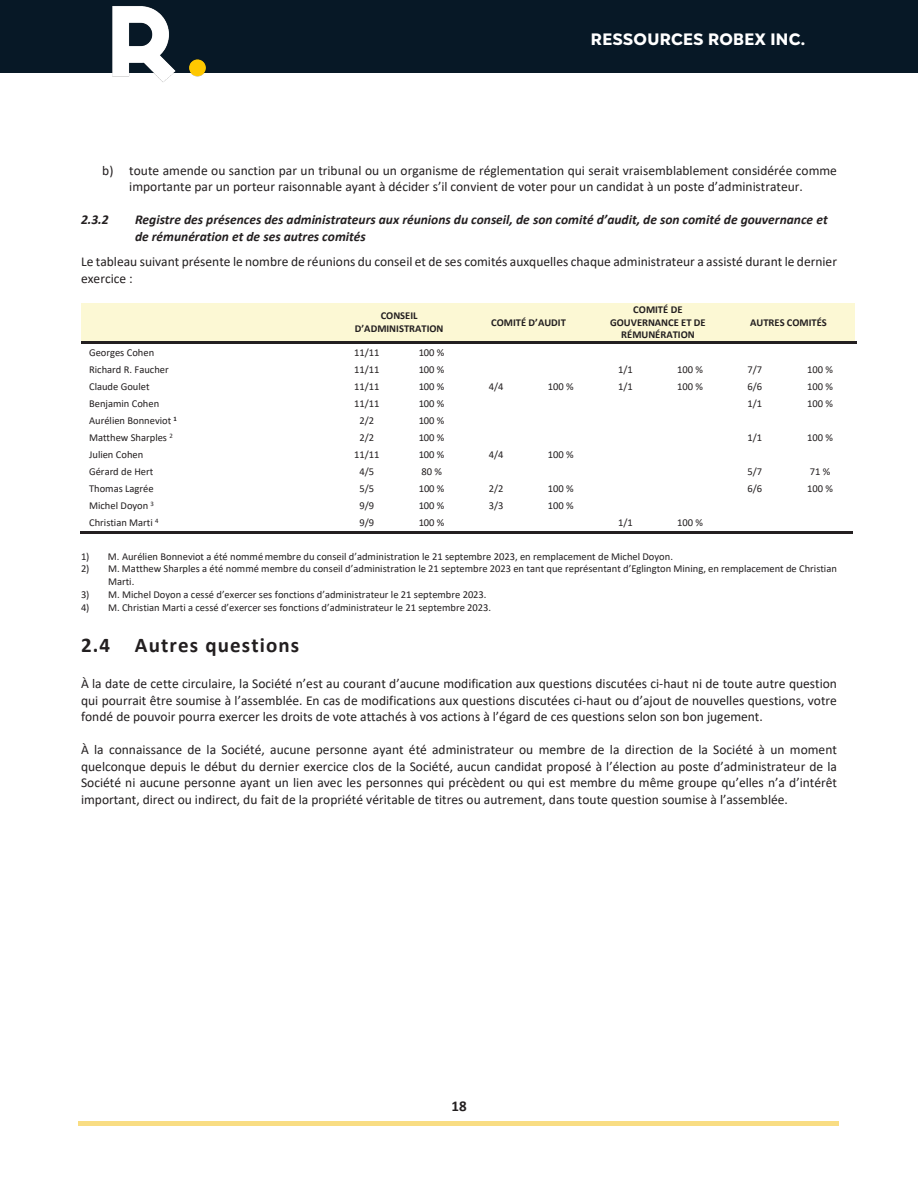
<style>
.page{position:relative;width:918px;height:1188px;background:#fff}
.page>*{position:absolute;margin:0;border:0;box-sizing:border-box;transform-origin:0 0}
.t1{font:700 21px "Calibri";letter-spacing:.055em;color:#231f20}
.t2{font:800 16.5px "Gogh";letter-spacing:.02em;color:#fff}
.t3{font:700 15px "Calibri";color:#231f20}
.t4{font:13.5px/16.5px "Calibri";color:#231f20;text-align:justify}
.t5{font:italic 700 13.5px/16.5px "Calibri";color:#231f20}
.t6{font:10.5px/12.9px "Calibri";color:#231f20}
.t7{font:700 10.5px/12.8px "Calibri";color:#231f20;text-align:center}
</style>
<div class="page">
<div style="left:79px;top:1121px;width:760px;height:5px;background:#f9dd83"></div>
<div style="left:81px;top:303px;width:254px;height:38px;background:#fcf8d4"></div>
<div style="left:335px;top:303px;width:129px;height:38px;background:#fcf8d4"></div>
<div style="left:464px;top:303px;width:129px;height:38px;background:#fcf8d4"></div>
<div style="left:593px;top:303px;width:130px;height:38px;background:#fcf8d4"></div>
<div style="left:723px;top:303px;width:132px;height:38px;background:#fcf8d4"></div>
<hr style="left:81px;top:341px;width:254px;height:3px;background:#231f20">
<hr style="left:337px;top:341px;width:62px;height:3px;background:#231f20">
<hr style="left:402px;top:341px;width:62px;height:3px;background:#231f20">
<hr style="left:466px;top:341px;width:63px;height:3px;background:#231f20">
<hr style="left:531px;top:341px;width:62px;height:3px;background:#231f20">
<hr style="left:596px;top:341px;width:62px;height:3px;background:#231f20">
<hr style="left:660px;top:341px;width:63px;height:3px;background:#231f20">
<hr style="left:725px;top:341px;width:62px;height:3px;background:#231f20">
<hr style="left:789px;top:341px;width:64px;height:3px;background:#231f20">
<hr style="left:80px;top:531px;width:255px;height:2px;background:#231f20">
<hr style="left:336px;top:531px;width:63px;height:2px;background:#231f20">
<hr style="left:400px;top:531px;width:64px;height:2px;background:#231f20">
<hr style="left:465px;top:531px;width:64px;height:2px;background:#231f20">
<hr style="left:530px;top:531px;width:63px;height:2px;background:#231f20">
<hr style="left:594px;top:531px;width:64px;height:2px;background:#231f20">
<hr style="left:659px;top:531px;width:64px;height:2px;background:#231f20">
<hr style="left:724px;top:531px;width:63px;height:2px;background:#231f20">
<hr style="left:788px;top:531px;width:65px;height:2px;background:#231f20">
<div style="left:0;top:0;width:918px;height:73px;background:#071826"></div>
<img style="left:112px;top:6px;width:94px;height:76px">
<p class="t2" style="left:591px;top:29px;width:216px">RESSOURCES ROBEX INC.</p>
<p class="t4" style="left:102px;top:162px;width:736px;text-align:center">b) toute amende ou sanction par un tribunal ou un organisme de réglementation qui serait vraisemblablement considérée comme importante par un porteur raisonnable ayant à décider s’il convient de voter pour un candidat à un poste d’administrateur.</p>
<p class="t5" style="left:81px;top:211px;width:29px">2.3.2</p>
<p class="t5" style="left:135px;top:211px;width:694px">Registre des présences des administrateurs aux réunions du conseil, de son comité d’audit, de son comité de gouvernance et de rémunération et de ses autres comités</p>
<p class="t4" style="left:81px;top:253px;width:758px">Le tableau suivant présente le nombre de réunions du conseil et de ses comités auxquelles chaque administrateur a assisté durant le dernier exercice :</p>
<p class="t7" style="left:355px;top:309px;width:90px">CONSEIL<br>D’ADMINISTRATION</p>
<p class="t7" style="left:491px;top:316px;width:76px">COMITÉ D’AUDIT</p>
<p class="t7" style="left:610px;top:303px;width:97px">COMITÉ DE<br>GOUVERNANCE ET DE<br>RÉMUNÉRATION</p>
<p class="t7" style="left:750px;top:316px;width:78px">AUTRES COMITÉS</p>
<p class="t6" style="left:89px;top:345px;width:67px">Georges Cohen</p>
<p class="t6" style="left:354px;top:345px;width:27px">11/11</p>
<p class="t6" style="left:419px;top:345px;width:27px">100 %</p>
<p class="t6" style="left:89px;top:362px;width:81px">Richard R. Faucher</p>
<p class="t6" style="left:354px;top:362px;width:27px">11/11</p>
<p class="t6" style="left:419px;top:362px;width:27px">100 %</p>
<p class="t6" style="left:618px;top:362px;width:16px">1/1</p>
<p class="t6" style="left:677px;top:362px;width:27px">100 %</p>
<p class="t6" style="left:747px;top:362px;width:16px">7/7</p>
<p class="t6" style="left:807px;top:362px;width:27px">100 %</p>
<p class="t6" style="left:89px;top:379px;width:62px">Claude Goulet</p>
<p class="t6" style="left:354px;top:379px;width:27px">11/11</p>
<p class="t6" style="left:419px;top:379px;width:27px">100 %</p>
<p class="t6" style="left:489px;top:379px;width:16px">4/4</p>
<p class="t6" style="left:548px;top:379px;width:27px">100 %</p>
<p class="t6" style="left:618px;top:379px;width:16px">1/1</p>
<p class="t6" style="left:677px;top:379px;width:27px">100 %</p>
<p class="t6" style="left:747px;top:379px;width:16px">6/6</p>
<p class="t6" style="left:807px;top:379px;width:27px">100 %</p>
<p class="t6" style="left:89px;top:397px;width:72px">Benjamin Cohen</p>
<p class="t6" style="left:354px;top:397px;width:27px">11/11</p>
<p class="t6" style="left:419px;top:397px;width:27px">100 %</p>
<p class="t6" style="left:747px;top:397px;width:16px">1/1</p>
<p class="t6" style="left:807px;top:397px;width:27px">100 %</p>
<p class="t6" style="left:89px;top:414px;width:89px">Aurélien Bonneviot <sup>1</sup></p>
<p class="t6" style="left:360px;top:414px;width:16px">2/2</p>
<p class="t6" style="left:419px;top:414px;width:27px">100 %</p>
<p class="t6" style="left:89px;top:431px;width:85px">Matthew Sharples <sup>2</sup></p>
<p class="t6" style="left:360px;top:431px;width:16px">2/2</p>
<p class="t6" style="left:419px;top:431px;width:27px">100 %</p>
<p class="t6" style="left:747px;top:431px;width:16px">1/1</p>
<p class="t6" style="left:807px;top:431px;width:27px">100 %</p>
<p class="t6" style="left:89px;top:448px;width:56px">Julien Cohen</p>
<p class="t6" style="left:354px;top:448px;width:27px">11/11</p>
<p class="t6" style="left:419px;top:448px;width:27px">100 %</p>
<p class="t6" style="left:489px;top:448px;width:16px">4/4</p>
<p class="t6" style="left:548px;top:448px;width:27px">100 %</p>
<p class="t6" style="left:89px;top:465px;width:66px">Gérard de Hert</p>
<p class="t6" style="left:360px;top:465px;width:16px">4/5</p>
<p class="t6" style="left:421px;top:465px;width:22px">80 %</p>
<p class="t6" style="left:747px;top:465px;width:16px">5/7</p>
<p class="t6" style="left:810px;top:465px;width:22px">71 %</p>
<p class="t6" style="left:89px;top:482px;width:66px">Thomas Lagrée</p>
<p class="t6" style="left:360px;top:482px;width:16px">5/5</p>
<p class="t6" style="left:419px;top:482px;width:27px">100 %</p>
<p class="t6" style="left:489px;top:482px;width:16px">2/2</p>
<p class="t6" style="left:548px;top:482px;width:27px">100 %</p>
<p class="t6" style="left:747px;top:482px;width:16px">6/6</p>
<p class="t6" style="left:807px;top:482px;width:27px">100 %</p>
<p class="t6" style="left:89px;top:499px;width:66px">Michel Doyon <sup>3</sup></p>
<p class="t6" style="left:360px;top:499px;width:16px">9/9</p>
<p class="t6" style="left:419px;top:499px;width:27px">100 %</p>
<p class="t6" style="left:489px;top:499px;width:16px">3/3</p>
<p class="t6" style="left:548px;top:499px;width:27px">100 %</p>
<p class="t6" style="left:89px;top:516px;width:71px">Christian Marti <sup>4</sup></p>
<p class="t6" style="left:360px;top:516px;width:16px">9/9</p>
<p class="t6" style="left:419px;top:516px;width:27px">100 %</p>
<p class="t6" style="left:618px;top:516px;width:16px">1/1</p>
<p class="t6" style="left:677px;top:516px;width:27px">100 %</p>
<p class="t6" style="left:81px;top:549px;width:594px">1) M. Aurélien Bonneviot a été nommémembre du conseil d’administration le 21 septembre 2023, en remplacement de Michel Doyon.</p>
<p class="t6" style="left:108px;top:562px;width:730px;text-indent:-27px">2) M. Matthew Sharples a été nommé membre du conseil d’administration le 21 septembre 2023 en tant que représentant d’Eglington Mining, en remplacement de Christian<br>Marti.</p>
<p class="t6" style="left:81px;top:588px;width:407px">3) M. Michel Doyon a cessé d’exercer ses fonctions d’administrateur le 21 septembre 2023.</p>
<p class="t6" style="left:81px;top:601px;width:412px">4) M. Christian Marti a cessé d’exercer ses fonctions d’administrateur le 21 septembre 2023.</p>
<p class="t1" style="left:81px;top:630px;width:220px">2.4 Autres questions</p>
<p class="t4" style="left:81px;top:675px;width:757px">À la date de cette circulaire, la Société n’est au courant d’aucune modification aux questions discutées ci-haut ni de toute autre question qui pourrait être soumise à l’assemblée. En cas de modifications aux questions discutées ci-haut ou d’ajout de nouvelles questions, votre fondé de pouvoir pourra exercer les droits de vote attachés à vos actions à l’égard de ces questions selon son bon jugement.</p>
<p class="t4" style="left:81px;top:741px;width:758px">À la connaissance de la Société, aucune personne ayant été administrateur ou membre de la direction de la Société à un moment quelconque depuis le début du dernier exercice clos de la Société, aucun candidat proposé à l’élection au poste d’administrateur de la Société ni aucune personne ayant un lien avec les personnes qui précèdent ou qui est membre du même groupe qu’elles n’a d’intérêt important, direct ou indirect, du fait de la propriété véritable de titres ou autrement, dans toute question soumise à l’assemblée.</p>
<p class="t3" style="left:451px;top:1096px;width:17px">18</p>
</div>
